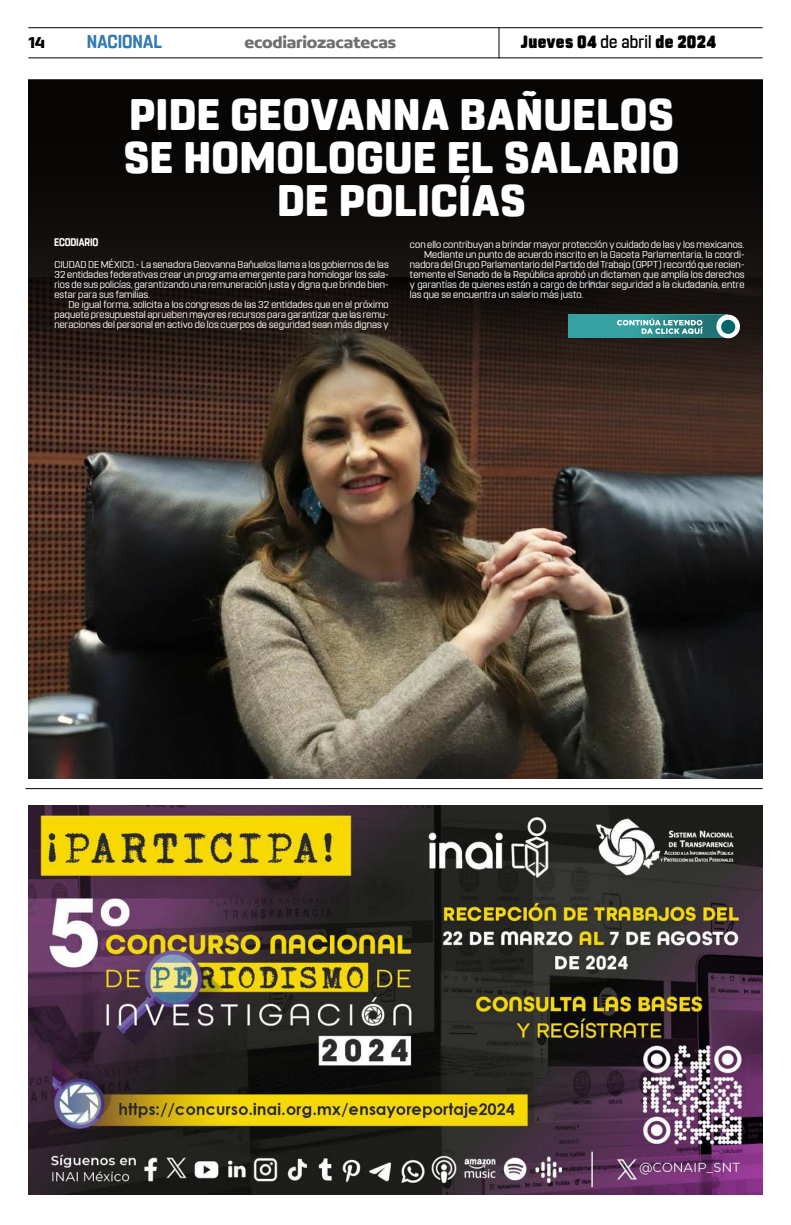
<style>
.page{position:relative;width:791px;height:1225px;background:#fff}
.page>*{position:absolute;margin:0;border:0;box-sizing:border-box;transform-origin:0 0}
.t1{font:800 44px/43px "Rohn Rounded";letter-spacing:.01em;color:#fff;text-align:center}
.t2{font:700 18.6px "Rohn Rounded";color:#327ab3;scale:.91 1}
.t3{font:900 17.6px "Rohn Rounded";letter-spacing:.015em;color:#000;scale:.91 1}
.t4{font:700 16.9px "Concord";letter-spacing:-.01em;color:#706f6f}
.t5{font:700 16.9px "Concord";color:#000}
.t6{font:700 11px "Rohn Rounded";letter-spacing:-.015em;color:#fff;scale:.87 1}
.t7{font:10px/10px "Rohn Rounded";letter-spacing:.005em;color:#fff;text-align:justify}
.s1{font-weight:500}
</style>
<div class="page">
<img style="left:28px;top:408px;width:735px;height:370px">
<svg style="left:31px;top:80px;width:732px;height:328px;background:#19130f"></svg>
<hr style="left:28px;top:27px;width:735px;height:1px;background:#000">
<hr style="left:28px;top:57px;width:735px;height:1px;background:#000">
<hr style="left:498px;top:28px;width:1px;height:30px;background:#000">
<img style="left:28px;top:805px;width:735px;height:389px">
<hr style="left:26px;top:788px;width:737px;height:1px;background:#000">
<div style="left:568px;top:314px;width:160px;height:24px;background:#36a1a1"></div>
<svg style="left:716px;top:315px;width:24px;height:23px"></svg>
<svg style="left:617px;top:315px;width:118px;height:23px"></svg>
<h3 class="t5" style="left:28px;top:32px;width:18px">14</h3>
<h2 class="t2" style="left:87px;top:31px;width:84px">NACIONAL</h2>
<h3 class="t4" style="left:244px;top:32px;width:153px">ecodiariozacatecas</h3>
<h3 class="t3" style="left:521px;top:32px;width:216px">Jueves 04 <span class="s1">de abril</span> de 2024</h3>
<h1 class="t1" style="left:123px;top:94px;width:558px">PIDE GEOVANNA BAÑUELOS<br>SE HOMOLOGUE EL SALARIO<br>DE POLICÍAS</h1>
<p class="t6" style="left:54px;top:236px;width:52px">ECODIARIO</p>
<p class="t7" style="left:410px;top:240px;width:336px">con ello contribuyan a brindar mayor protección y cuidado de las y los mexicanos.</p>
<p class="t7" style="left:424px;top:250px;width:322px">Mediante un punto de acuerdo inscrito en la Gaceta Parlamentaria, la coordi-</p>
<p class="t7" style="left:410px;top:260px;width:336px">nadora del Grupo Parlamentario del Partido del Trabajo (GPPT) recordó que recien-</p>
<p class="t7" style="left:410px;top:270px;width:336px">temente el Senado de la República aprobó un dictamen que amplía los derechos</p>
<p class="t7" style="left:410px;top:280px;width:336px">y garantías de quienes están a cargo de brindar seguridad a la ciudadanía, entre</p>
<p class="t7" style="left:410px;top:290px;width:175px">las que se encuentra un salario más justo.</p>
<p class="t7" style="left:54px;top:260px;width:336px">CIUDAD DE MÉXICO.- La senadora Geovanna Bañuelos llama a los gobiernos de las 32 entidades federativas crear un programa emergente para homologar los sala&shy;rios de sus policías, garantizando una remuneración justa y digna que brinde bien&shy;estar para sus familias.</p>
<p class="t7" style="left:54px;top:300px;width:336px;text-indent:14px">De igual forma, solicita a los congresos de las 32 entidades que en el próximo paquete presupuestal aprueben mayores recursos para garantizar que las remu&shy;neraciones del personal en activo de los cuerpos de seguridad sean más dignas y</p>
</div>
